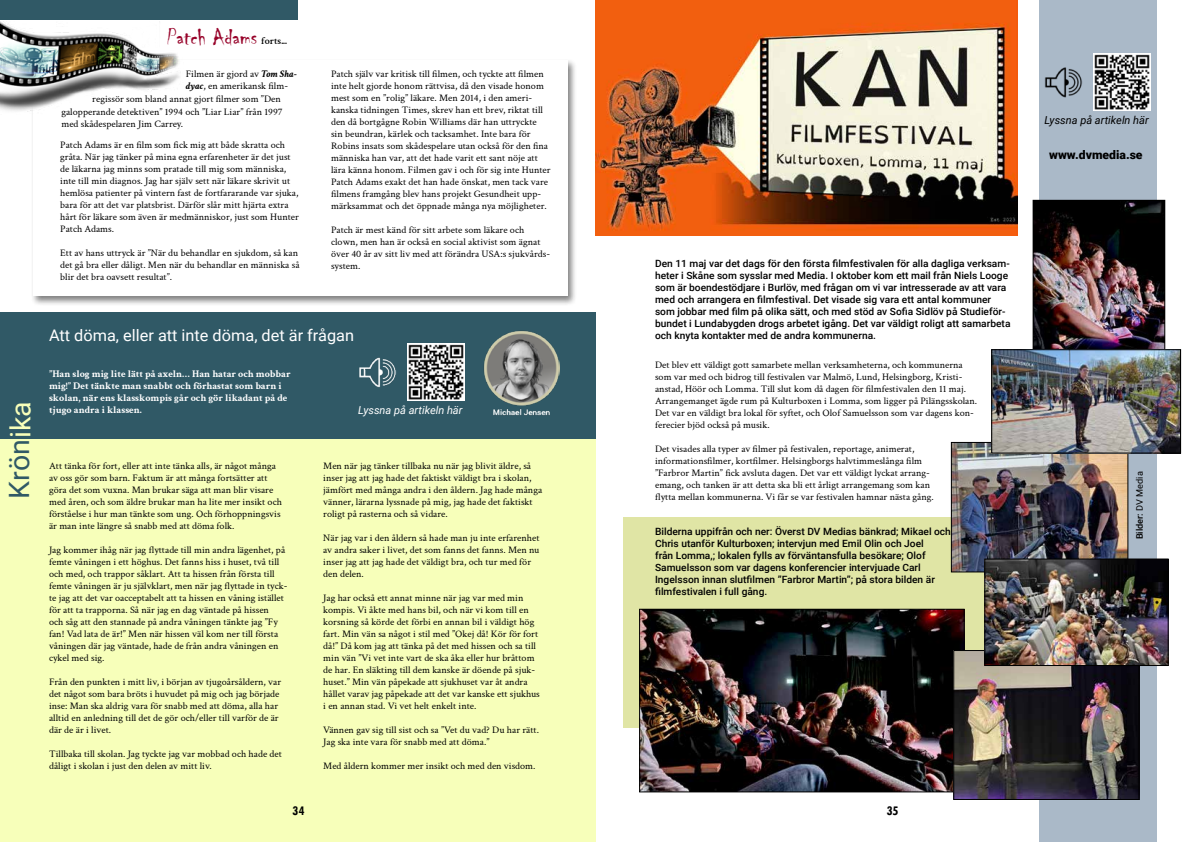
<style>
.page{position:relative;width:1191px;height:842px;background:#fff}
.page>*{position:absolute;margin:0;border:0;box-sizing:border-box;transform-origin:0 0}
.t1{font:28px "Roboto";color:#305966}
.t2{font:23.5px "Chiller";color:#970229}
.t3{font:16px "Roboto";color:#fff}
.t4{font:700 condensed 14px "Tw Cen";color:#000}
.t5{font:900 12px "Roboto";color:#000}
.t6{font:italic 11px "Roboto";color:#000}
.t7{font:italic 11px "Roboto";color:#fff}
.t8{font:10px/12px "Crimson Text";color:#000}
.t9{font:500 10px/12px "Roboto";color:#000}
.t10{font:700 10px/12px "Crimson Text";color:#fff}
.t11{font:600 10px "Crimson Text";color:#000}
.t12{font:500 9px "Roboto";color:#000}
.s1{font-weight:700;font-style:italic}
.s2{color:#f8ffba}
.s3{font-weight:400}
</style>
<div class="page">
<div style="left:1039px;top:0;width:117px;height:842px;background:#aab9c8"></div>
<div style="left:624px;top:517px;width:479px;height:211px;background:#e0e5a5"></div>
<div style="left:31px;top:58px;width:546px;height:248px;background:#000;opacity:.5"></div>
<div style="left:33px;top:60px;width:534px;height:236px;background:#fff"></div>
<div style="left:0;top:0;width:298px;height:20px;background:#305966"></div>
<img style="left:1044px;top:67px;width:38px;height:31px">
<img style="left:1093px;top:54px;width:57px;height:57px">
<img style="left:595px;top:0;width:422px;height:236px">
<img style="left:641px;top:611px;width:321px;height:179px">
<div style="left:639px;top:609px;width:325px;height:183px;border:1px solid #000"></div>
<img style="left:955px;top:652px;width:182px;height:146px">
<div style="left:953px;top:650px;width:186px;height:150px;border:1px solid #000"></div>
<img style="left:953px;top:444px;width:173px;height:126px">
<div style="left:951px;top:442px;width:177px;height:130px;border:1px solid #000"></div>
<img style="left:1034px;top:202px;width:129px;height:147px">
<div style="left:1032px;top:200px;width:133px;height:196px;border:1px solid #000"></div>
<img style="left:993px;top:351px;width:186px;height:101px">
<div style="left:991px;top:349px;width:190px;height:105px;border:1px solid #000"></div>
<img style="left:986px;top:560px;width:180px;height:104px">
<div style="left:984px;top:558px;width:184px;height:108px;border:1px solid #000"></div>
<img style="left:0;top:22px;width:190px;height:92px">
<div style="left:0;top:312px;width:595px;height:530px;background:#f7ffba"></div>
<div style="left:0;top:312px;width:595px;height:127px;background:#305966"></div>
<img style="left:484px;top:330px;width:75px;height:86px">
<img style="left:359px;top:357px;width:37px;height:31px">
<img style="left:407px;top:343px;width:57px;height:58px">
<h2 class="t2" style="left:167px;top:24px;width:91px">Patch Adams</h2>
<p class="t11" style="left:261px;top:33px;width:27px">forts...</p>
<p class="t8" style="left:186px;top:68px;width:113px">Filmen är gjord av <span class="s1">Tom Sha&shy;dyac</span>, en amerikansk film-</p>
<p class="t8" style="left:92px;top:92px;width:190px">regissör som bland annat gjort filmer som ”Den</p>
<p class="t8" style="left:61px;top:105px;width:223px">galopperande detektiven” 1994 och ”Liar Liar” från 1997 med skådespelaren Jim Carrey.</p>
<p class="t8" style="left:60px;top:139px;width:240px">Patch Adams är en film som fick mig att både skratta och gråta. När jag tänker på mina egna erfarenheter är det just de läkarna jag minns som pratade till mig som människa, inte till min diagnos. Jag har själv sett när läkare skrivit ut hemlösa patienter på vintern fast de fortfararande var sjuka, bara för att det var platsbrist. Därför slår mitt hjärta extra hårt för läkare som även är medmänniskor, just som Hunter Patch Adams.</p>
<p class="t8" style="left:60px;top:247px;width:241px">Ett av hans uttryck är ”När du behandlar en sjukdom, så kan det gå bra eller dåligt. Men när du behandlar en människa så blir det bra oavsett resultat”.</p>
<p class="t8" style="left:331px;top:68px;width:221px">Patch själv var kritisk till filmen, och tyckte att filmen inte helt gjorde honom rättvisa, då den visade honom mest som en ”rolig” läkare. Men 2014, i den ameri&shy;kanska tidningen Times, skrev han ett brev, riktat till den då bortgågne Robin Williams där han uttryckte sin beundran, kärlek och tacksamhet. Inte bara för Robins insats som skådespelare utan också för den fina människa han var, att det hade varit ett sant nöje att lära känna honom. Filmen gav i och för sig inte Hunter Patch Adams exakt det han hade önskat, men tack vare filmens framgång blev hans projekt Gesundheit upp&shy;märksammat och det öppnade många nya möjligheter.</p>
<p class="t8" style="left:331px;top:224px;width:220px">Patch är mest känd för sitt arbete som läkare och clown, men han är också en social aktivist som ägnat över 40 år av sitt liv med att förändra USA:s sjukvårds&shy;system.</p>
<h1 class="t1" style="left:0;top:498px;width:99px;rotate:-90deg">Krön<span class="s2">ika</span></h1>
<h3 class="t3" style="left:49px;top:324px;width:306px">Att döma, eller att inte döma, det är frågan</h3>
<p class="t10" style="left:49px;top:367px;width:243px">”Han slog mig lite lätt på axeln… Han hatar och mobbar mig!” Det tänkte man snabbt och förhastat som barn i skolan, när ens klasskompis går och gör likadant på de tjugo andra i klassen.</p>
<p class="t7" style="left:358px;top:402px;width:106px">Lyssna på artikeln här</p>
<p class="t8" style="left:49px;top:459px;width:234px">Att tänka för fort, eller att inte tänka alls, är något många av oss gör som barn. Faktum är att många fortsätter att göra det som vuxna. Man brukar säga att man blir visare med åren, och som äldre brukar man ha lite mer insikt och förståelse i hur man tänkte som ung. Och förhoppningsvis är man inte längre så snabb med att döma folk.</p>
<p class="t8" style="left:49px;top:543px;width:240px">Jag kommer ihåg när jag flyttade till min andra lägenhet, på femte våningen i ett höghus. Det fanns hiss i huset, två till och med, och trappor såklart. Att ta hissen från första till femte våningen är ju självklart, men när jag flyttade in tyck&shy;te jag att det var oacceptabelt att ta hissen en våning istället för att ta trapporna. Så när jag en dag väntade på hissen<br>och såg att den stannade på andra våningen tänkte jag ”Fy fan! Vad lata de är!” Men när hissen väl kom ner till första våningen där jag väntade, hade de från andra våningen en cykel med sig.</p>
<p class="t8" style="left:49px;top:675px;width:234px">Från den punkten i mitt liv, i början av tjugoårsåldern, var det något som bara bröts i huvudet på mig och jag började inse: Man ska aldrig vara för snabb med att döma, alla har alltid en anledning till det de gör och/eller till varför de är där de är i livet.</p>
<p class="t8" style="left:49px;top:747px;width:234px">Tillbaka till skolan. Jag tyckte jag var mobbad och hade det dåligt i skolan i just den delen av mitt liv.</p>
<h3 class="t4" style="left:292px;top:802px;width:14px">34</h3>
<p class="t8" style="left:323px;top:459px;width:220px">Men när jag tänker tillbaka nu när jag blivit äldre, så inser jag att jag hade det faktiskt väldigt bra i skolan, jämfört med många andra i den åldern. Jag hade många vänner, lärarna lyssnade på mig, jag hade det faktiskt roligt på rasterna och så vidare.</p>
<p class="t8" style="left:323px;top:531px;width:218px">När jag var i den åldern så hade man ju inte erfarenhet av andra saker i livet, det som fanns det fanns. Men nu inser jag att jag hade det väldigt bra, och tur med för den delen.</p>
<p class="t8" style="left:323px;top:591px;width:218px">Jag har också ett annat minne när jag var med min kompis. Vi åkte med hans bil, och när vi kom till en korsning så körde det förbi en annan bil i väldigt hög fart. Min vän sa något i stil med ”Okej då! Kör för fort då!” Då kom jag att tänka på det med hissen och sa till min vän ”Vi vet inte vart de ska åka eller hur bråttom de har. En släkting till dem kanske är döende på sjuk&shy;huset.” Min vän påpekade att sjukhuset var åt andra hållet varav jag påpekade att det var kanske ett sjukhus i en annan stad. Vi vet helt enkelt inte.</p>
<p class="t8" style="left:323px;top:723px;width:217px">Vännen gav sig till sist och sa ”Vet du vad? Du har rätt.<br>Jag ska inte vara för snabb med att döma.”</p>
<p class="t8" style="left:323px;top:759px;width:214px">Med åldern kommer mer insikt och med den visdom.</p>
<p class="t6" style="left:1044px;top:112px;width:106px">Lyssna på artikeln här</p>
<p class="t5" style="left:1049px;top:146px;width:95px">www.dvmedia.se</p>
<p class="t9" style="left:655px;top:257px;width:357px">Den 11 maj var det dags för den första filmfestivalen för alla dagliga verksam&shy;heter i Skåne som sysslar med Media. I oktober kom ett mail från Niels Looge som är boendestödjare i Burlöv, med frågan om vi var intresserade av att vara med och arrangera en filmfestival. Det visade sig vara ett antal kommuner som jobbar med film på olika sätt, och med stöd av Sofia Sidlöv på Studieför&shy;bundet i Lundabygden drogs arbetet igång. Det var väldigt roligt att samarbeta och knyta kontakter med de andra kommunerna.</p>
<p class="t8" style="left:655px;top:358px;width:324px">Det blev ett väldigt gott samarbete mellan verksamheterna, och kommunerna som var med och bidrog till festivalen var Malmö, Lund, Helsingborg, Kristi&shy;anstad, Höör och Lomma. Till slut kom då dagen för filmfestivalen den 11 maj.<br>Arrangemanget ägde rum på Kulturboxen i Lomma, som ligger på Pilängsskolan.<br>Det var en väldigt bra lokal för syftet, och Olof Samuelsson som var dagens kon&shy;ferecier bjöd också på musik.</p>
<p class="t8" style="left:655px;top:442px;width:280px">Det visades alla typer av filmer på festivalen, reportage, animerat, informationsfilmer, kortfilmer. Helsingborgs halvtimmeslånga film ”Farbror Martin” fick avsluta dagen. Det var ett väldigt lyckat arrang&shy;emang, och tanken är att detta ska bli ett årligt arrangemang som kan flytta mellan kommunerna. Vi får se var festivalen hamnar nästa gång.</p>
<p class="t9" style="left:655px;top:525px;width:297px">Bilderna uppifrån och ner: Överst DV Medias bänkrad; Mikael och Chris utanför Kulturboxen; intervjun med Emil Olin och Joel<br>från Lomma,; lokalen fylls av förväntansfulla besökare; Olof Samuelsson som var dagens konferencier intervjuade Carl Ingelsson innan slutfilmen ”Farbror Martin”; på stora bilden är filmfestivalen i full gång.</p>
<p class="t12" style="left:1133px;top:539px;width:69px;rotate:-90deg">Bilder: <span class="s3">DV Media</span></p>
<h3 class="t4" style="left:886px;top:802px;width:14px">35</h3>
</div>
